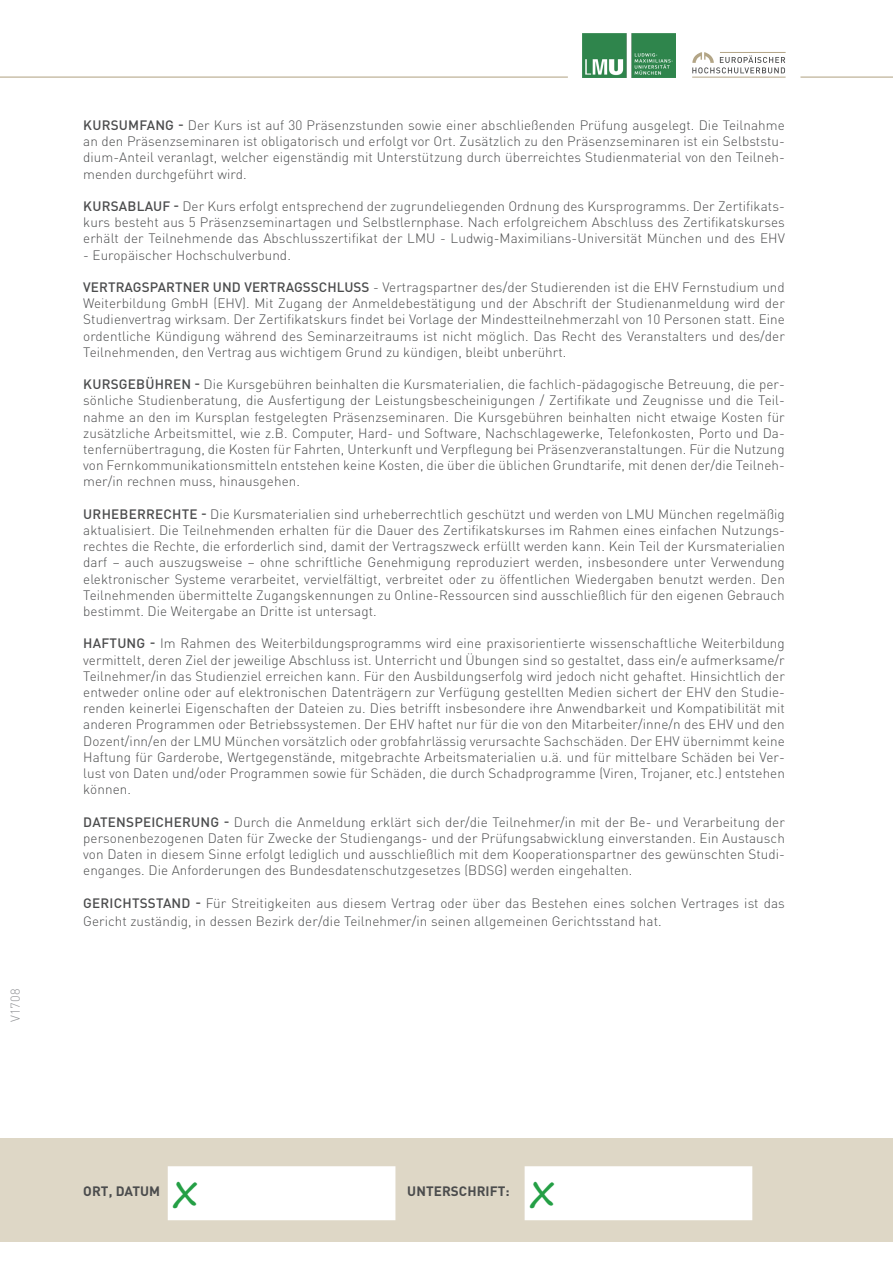
<style>
.page{position:relative;width:893px;height:1263px;background:#fff}
.page>*{position:absolute;margin:0;border:0;box-sizing:border-box;transform-origin:0 0}
.t1{font:700 33px "Segoe Print";color:#249f45}
.t2{font:300 13.5px/16.2px "DIN Pro";letter-spacing:.005em;color:#4b4c4d;text-align:justify}
.t3{font:700 13.5px "DIN Pro";letter-spacing:.005em;color:#4b4c4d}
.t4{font:300 12.75px "DIN Pro";letter-spacing:.005em;color:#939598}
.s1{font-weight:500}
</style>
<div class="page">
<div style="left:0;top:1138px;width:893px;height:104px;background:#ded7c6"></div>
<hr style="left:0;top:77px;width:568px;height:1px;background:#b3a586">
<svg style="left:692px;top:52px;width:93px;height:21px"></svg>
<hr style="left:692px;top:77px;width:94px;height:1px;background:#b3a586">
<hr style="left:720px;top:52px;width:66px;height:1px;background:#b3a586">
<hr style="left:800px;top:77px;width:93px;height:1px;background:#b3a586">
<img style="left:583px;top:33px;width:93px;height:45px">
<div style="left:168px;top:1167px;width:227px;height:52px;background:#fff"></div>
<div style="left:168px;top:1166px;width:227px;height:54px;border:2px solid #fff"></div>
<div style="left:525px;top:1167px;width:227px;height:52px;background:#fff"></div>
<div style="left:525px;top:1166px;width:227px;height:54px;border:2px solid #fff"></div>
<p class="t4" style="left:7px;top:1022px;width:35px;rotate:-90deg">V1708</p>
<p class="t2" style="left:83px;top:116px;width:703px"><span class="s1">KURSUMFANG -</span> Der Kurs ist auf 30 Präsenzstunden sowie einer abschließenden Prüfung ausgelegt. Die Teilnahme an den Präsenzseminaren ist obligatorisch und erfolgt vor Ort. Zusätzlich zu den Präsenzseminaren ist ein Selbststu&shy;dium-Anteil veranlagt, welcher eigenständig mit Unterstützung durch überreichtes Studienmaterial von den Teilneh&shy;menden durchgeführt wird.</p>
<p class="t2" style="left:83px;top:197px;width:703px"><span class="s1">KURSABLAUF -</span> Der Kurs erfolgt entsprechend der zugrundeliegenden Ordnung des Kursprogramms. Der Zertifikats&shy;kurs besteht aus 5 Präsenzseminartagen und Selbstlernphase. Nach erfolgreichem Abschluss des Zertifikatskurses erhält der Teilnehmende das Abschlusszertifikat der LMU - Ludwig-Maximilians-Universität München und des EHV</p>
<p class="t2" style="left:83px;top:246px;width:209px">- Europäischer Hochschulverbund.</p>
<p class="t2" style="left:83px;top:278px;width:703px"><span class="s1">VERTRAGSPARTNER UND VERTRAGSSCHLUSS</span> - Vertragspartner des/der Studierenden ist die EHV Fernstudium und Weiterbildung GmbH (EHV). Mit Zugang der Anmeldebestätigung und der Abschrift der Studienanmeldung wird der Studienvertrag wirksam. Der Zertifikatskurs findet bei Vorlage der Mindestteilnehmerzahl von 10 Personen statt. Eine ordentliche Kündigung während des Seminarzeitraums ist nicht möglich. Das Recht des Veranstalters und des/der Teilnehmenden, den Vertrag aus wichtigem Grund zu kündigen, bleibt unberührt.</p>
<p class="t2" style="left:83px;top:376px;width:703px"><span class="s1">KURSGEBÜHREN -</span> Die Kursgebühren beinhalten die Kursmaterialien, die fachlich-pädagogische Betreuung, die per&shy;sönliche Studienberatung, die Ausfertigung der Leistungsbescheinigungen / Zertifikate und Zeugnisse und die Teil&shy;nahme an den im Kursplan festgelegten Präsenzseminaren. Die Kursgebühren beinhalten nicht etwaige Kosten für zusätzliche Arbeitsmittel, wie z.B. Computer, Hard- und Software, Nachschlagewerke, Telefonkosten, Porto und Da&shy;tenfernübertragung, die Kosten für Fahrten, Unterkunft und Verpflegung bei Präsenzveranstaltungen. Für die Nutzung von Fernkommunikationsmitteln entstehen keine Kosten, die über die üblichen Grundtarife, mit denen der/die Teilneh&shy;mer/in rechnen muss, hinausgehen.</p>
<p class="t2" style="left:83px;top:505px;width:703px"><span class="s1">URHEBERRECHTE -</span> Die Kursmaterialien sind urheberrechtlich geschützt und werden von LMU München regelmäßig aktualisiert. Die Teilnehmenden erhalten für die Dauer des Zertifikatskurses im Rahmen eines einfachen Nutzungs&shy;rechtes die Rechte, die erforderlich sind, damit der Vertragszweck erfüllt werden kann. Kein Teil der Kursmaterialien darf – auch auszugsweise – ohne schriftliche Genehmigung reproduziert werden, insbesondere unter Verwendung elektronischer Systeme verarbeitet, vervielfältigt, verbreitet oder zu öffentlichen Wiedergaben benutzt werden. Den Teilnehmenden übermittelte Zugangskennungen zu Online-Ressourcen sind ausschließlich für den eigenen Gebrauch bestimmt. Die Weitergabe an Dritte ist untersagt.</p>
<p class="t2" style="left:83px;top:635px;width:703px"><span class="s1">HAFTUNG -</span> Im Rahmen des Weiterbildungsprogramms wird eine praxisorientierte wissenschaftliche Weiterbildung vermittelt, deren Ziel der jeweilige Abschluss ist. Unterricht und Übungen sind so gestaltet, dass ein/e aufmerksame/r Teilnehmer/in das Studienziel erreichen kann. Für den Ausbildungserfolg wird jedoch nicht gehaftet. Hinsichtlich der entweder online oder auf elektronischen Datenträgern zur Verfügung gestellten Medien sichert der EHV den Studie&shy;renden keinerlei Eigenschaften der Dateien zu. Dies betrifft insbesondere ihre Anwendbarkeit und Kompatibilität mit anderen Programmen oder Betriebssystemen. Der EHV haftet nur für die von den Mitarbeiter/inne/n des EHV und den Dozent/inn/en der LMU München vorsätzlich oder grobfahrlässig verursachte Sachschäden. Der EHV übernimmt keine Haftung für Garderobe, Wertgegenstände, mitgebrachte Arbeitsmaterialien u.ä. und für mittelbare Schäden bei Ver&shy;lust von Daten und/oder Programmen sowie für Schäden, die durch Schadprogramme (Viren, Trojaner, etc.) entstehen können.</p>
<p class="t2" style="left:83px;top:813px;width:703px"><span class="s1">DATENSPEICHERUNG -</span> Durch die Anmeldung erklärt sich der/die Teilnehmer/in mit der Be- und Verarbeitung der personenbezogenen Daten für Zwecke der Studiengangs- und der Prüfungsabwicklung einverstanden. Ein Austausch von Daten in diesem Sinne erfolgt lediglich und ausschließlich mit dem Kooperationspartner des gewünschten Studi&shy;enganges. Die Anforderungen des Bundesdatenschutzgesetzes (BDSG) werden eingehalten.</p>
<p class="t2" style="left:83px;top:893px;width:703px;line-height:18px"><span class="s1">GERICHTSSTAND -</span> Für Streitigkeiten aus diesem Vertrag oder über das Bestehen eines solchen Vertrages ist das<br>Gericht zuständig, in dessen Bezirk der/die Teilnehmer/in seinen allgemeinen Gerichtsstand hat.</p>
<p class="t3" style="left:83px;top:1181px;width:78px">ORT, DATUM</p>
<p class="t1" style="left:173px;top:1164px;width:26px">X</p>
<p class="t3" style="left:407px;top:1181px;width:104px">UNTERSCHRIFT:</p>
<p class="t1" style="left:530px;top:1164px;width:26px">X</p>
</div>
